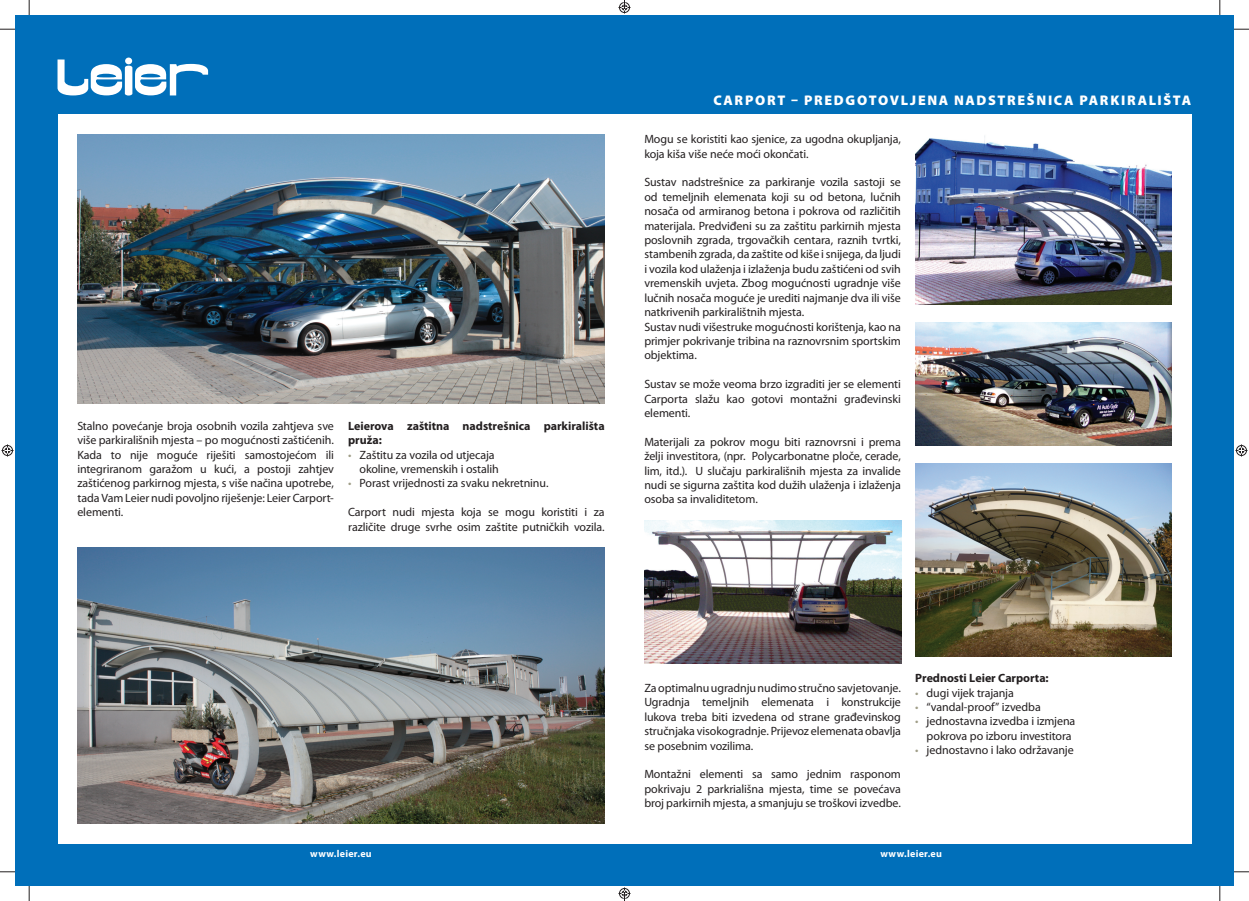
<style>
.page{position:relative;width:1249px;height:901px;background:#fff}
.page>*{position:absolute;margin:0;border:0;box-sizing:border-box;transform-origin:0 0}
.t1{font:900 14px "Myriad Pro";letter-spacing:.12em;color:#fff}
.t2{font:12px/14.4px "Myriad Pro";letter-spacing:-.01em;color:#231f20;text-align:justify}
.t3{font:700 12px/14.4px "Myriad Pro";letter-spacing:-.005em;color:#231f20}
.t4{font:700 10px "Myriad Pro";letter-spacing:.025em;color:#fff}
.s1{color:#9f9d87}
</style>
<div class="page">
<div style="left:15px;top:15px;width:1219px;height:870px;background:#006fba"></div>
<div style="left:58px;top:114px;width:1133px;height:729px;background:#fff"></div>
<svg style="left:58px;top:58px;width:150px;height:37px"></svg>
<img style="left:915px;top:323px;width:257px;height:122px">
<img style="left:915px;top:136px;width:257px;height:168px">
<img style="left:77px;top:134px;width:528px;height:269px">
<img style="left:644px;top:520px;width:257px;height:143px">
<img style="left:77px;top:547px;width:528px;height:276px">
<img style="left:915px;top:464px;width:257px;height:192px">
<svg style="left:0;top:29px;width:15px;height:1px"></svg>
<svg style="left:1234px;top:29px;width:15px;height:1px"></svg>
<svg style="left:0;top:871px;width:15px;height:1px"></svg>
<svg style="left:1234px;top:871px;width:15px;height:1px"></svg>
<svg style="left:29px;top:0;width:1px;height:15px"></svg>
<svg style="left:29px;top:885px;width:1px;height:15px"></svg>
<svg style="left:1219px;top:0;width:2px;height:15px"></svg>
<svg style="left:1219px;top:885px;width:2px;height:15px"></svg>
<svg style="left:2px;top:444px;width:12px;height:12px"></svg>
<svg style="left:1235px;top:444px;width:12px;height:12px"></svg>
<svg style="left:618px;top:0;width:12px;height:14px"></svg>
<svg style="left:618px;top:887px;width:12px;height:13px"></svg>
<p class="t2" style="left:77px;top:419px;width:258px">Stalno povećanje broja osobnih vozila zahtjeva sve više parkirališnih mjesta – po mogućnosti zaštićenih.<br>Kada to nije moguće riješiti samostojećom ili integriranom garažom u kući, a postoji zahtjev zaštićenog parkirnog mjesta, s više načina upotrebe, tada Vam Leier nudi povoljno riješenje: Leier Carport&shy;elementi.</p>
<p class="t3" style="left:348px;top:419px;width:258px">Leierova zaštitna nadstrešnica parkirališta pruža:</p>
<p class="t2" style="left:359px;top:448px;width:141px;text-indent:-11px"><span class="s1">•</span> Zaštitu za vozila od utjecaja okoline, vremenskih i ostalih</p>
<p class="t2" style="left:348px;top:477px;width:202px"><span class="s1">•</span> Porast vrijednosti za svaku nekretninu.</p>
<p class="t2" style="left:348px;top:505px;width:258px">Carport nudi mjesta koja se mogu koristiti i za različite druge svrhe osim zaštite putničkih vozila.</p>
<p class="t1" style="left:713px;top:95px;width:479px">CARPORT – PREDGOTOVLJENA NADSTREŠNICA PARKIRALIŠTA</p>
<p class="t2" style="left:644px;top:133px;width:258px">Mogu se koristiti kao sjenice, za ugodna okupljanja, koja kiša više neće moći okončati.</p>
<p class="t2" style="left:644px;top:176px;width:258px;text-align:left">Sustav nadstrešnice za parkiranje vozila sastoji se od temeljnih elemenata koji su od betona, lučnih nosača od armiranog betona i pokrova od različitih materijala. Predviđeni su za zaštitu parkirnih mjesta poslovnih zgrada, trgovačkih centara, raznih tvrtki, stambenih zgrada, da zaštite od kiše i snijega, da ljudi i vozila kod ulaženja i izlaženja budu zaštićeni od svih vremenskih uvjeta. Zbog mogućnosti ugradnje više lučnih nosača moguće je urediti najmanje dva ili više natkrivenih parkiralištnih mjesta.<br>Sustav nudi višestruke mogućnosti korištenja, kao na primjer pokrivanje tribina na raznovrsnim sportskim objektima.</p>
<p class="t2" style="left:644px;top:378px;width:258px">Sustav se može veoma brzo izgraditi jer se elementi Carporta slažu kao gotovi montažni građevinski elementi.</p>
<p class="t2" style="left:644px;top:435px;width:258px">Materijali za pokrov mogu biti raznovrsni i prema želji investitora, (npr. Polycarbonatne ploče, cerade, lim, itd.). U slučaju parkirališnih mjesta za invalide nudi se sigurna zaštita kod dužih ulaženja i izlaženja osoba sa invaliditetom.</p>
<p class="t2" style="left:644px;top:681px;width:258px">Za optimalnu ugradnju nudimo stručno savjetovanje.<br>Ugradnja temeljnih elemenata i konstrukcije lukova treba biti izvedena od strane građevinskog stručnjaka visokogradnje. Prijevoz elemenata obavlja se posebnim vozilima.</p>
<p class="t2" style="left:644px;top:767px;width:258px">Montažni elementi sa samo jednim rasponom pokrivaju 2 parkriališna mjesta, time se povećava broj parkirnih mjesta, a smanjuju se troškovi izvedbe.</p>
<p class="t3" style="left:915px;top:671px;width:135px">Prednosti Leier Carporta:</p>
<p class="t2" style="left:915px;top:686px;width:100px"><span class="s1">•</span> dugi vijek trajanja</p>
<p class="t2" style="left:915px;top:700px;width:127px"><span class="s1">•</span> “vandal-proof” izvedba</p>
<p class="t2" style="left:927px;top:715px;width:150px;text-indent:-11px"><span class="s1">•</span> jednostavna izvedba i izmjena pokrova po izboru investitora</p>
<p class="t2" style="left:915px;top:743px;width:160px"><span class="s1">•</span> jednostavno i lako održavanje</p>
<p class="t4" style="left:310px;top:849px;width:63px">www.leier.eu</p>
<p class="t4" style="left:880px;top:849px;width:63px">www.leier.eu</p>
</div>
